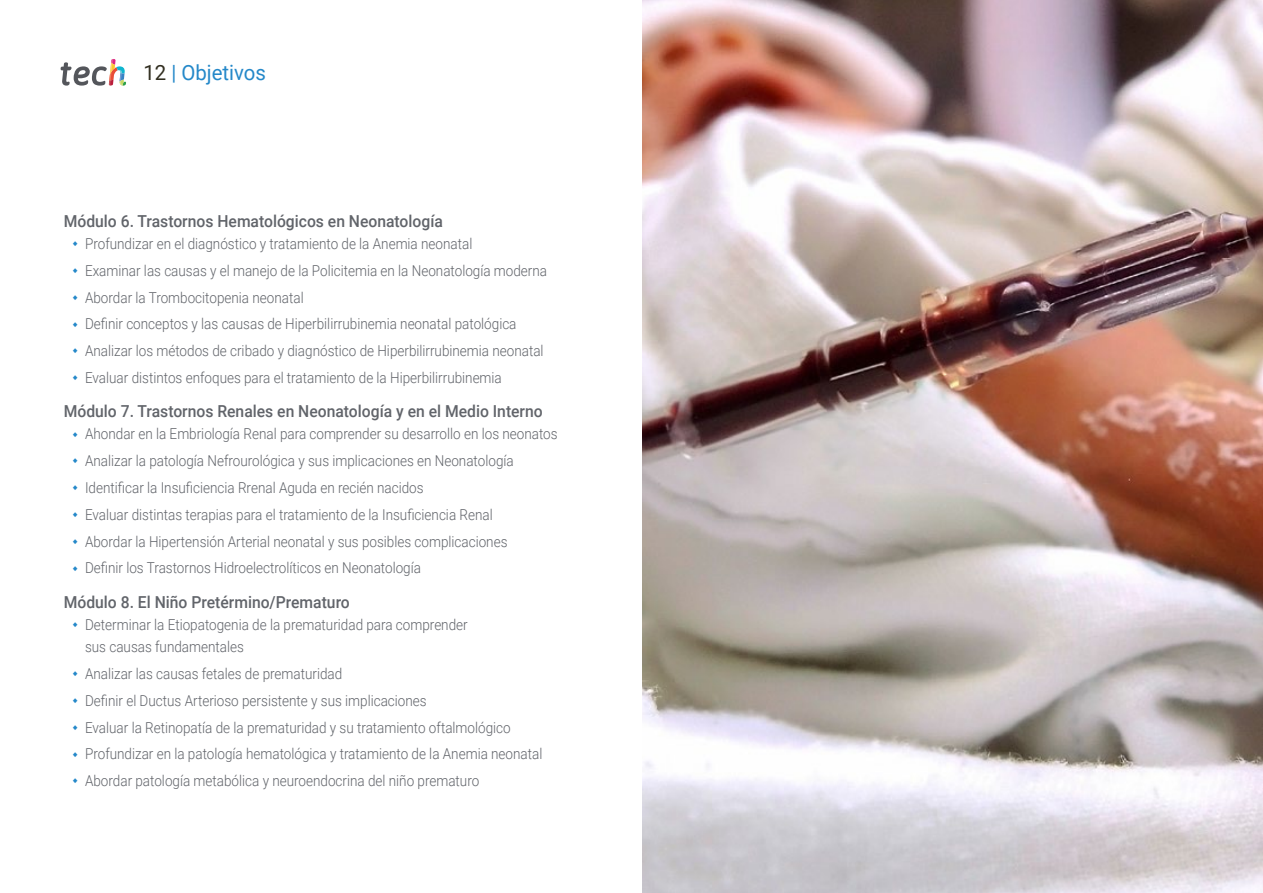
<style>
.page{position:relative;width:1263px;height:893px;background:#fff}
.page>*{position:absolute;margin:0;border:0;box-sizing:border-box;transform-origin:0 0}
.t1{font:21px "Roboto";color:#2488c9}
.t2{font:500 16.5px "Roboto";color:#61646a;scale:.95 1}
.t3{font:300 15px/26.7px "Roboto";color:#61646a;scale:.9 1}
.s1{color:#312e20}
</style>
<div class="page">
<img style="left:642px;top:0;width:621px;height:893px">
<svg style="left:61px;top:59px;width:65px;height:27px"></svg>
<h1 class="t1" style="left:144px;top:57px;width:124px"><span class="s1">12</span> | Objetivos</h1>
<p class="t2" style="left:64px;top:209px;width:401px">Módulo 6. Trastornos Hematológicos en Neonatología</p>
<p class="t3" style="left:85px;top:230px;width:515px">Profundizar en el diagnóstico y tratamiento de la Anemia neonatal<br>Examinar las causas y el manejo de la Policitemia en la Neonatología moderna Abordar la Trombocitopenia neonatal<br>Definir conceptos y las causas de Hiperbilirrubinemia neonatal patológica Analizar los métodos de cribado y diagnóstico de Hiperbilirrubinemia neonatal Evaluar distintos enfoques para el tratamiento de la Hiperbilirrubinemia</p>
<p class="t2" style="left:64px;top:400px;width:506px">Módulo 7. Trastornos Renales en Neonatología y en el Medio Interno</p>
<p class="t3" style="left:85px;top:420px;width:527px">Ahondar en la Embriología Renal para comprender su desarrollo en los neonatos Analizar la patología Nefrourológica y sus implicaciones en Neonatología Identificar la Insuficiencia Rrenal Aguda en recién nacidos<br>Evaluar distintas terapias para el tratamiento de la Insuficiencia Renal<br>Abordar la Hipertensión Arterial neonatal y sus posibles complicaciones<br>Definir los Trastornos Hidroelectrolíticos en Neonatología</p>
<p class="t2" style="left:64px;top:590px;width:303px">Módulo 8. El Niño Pretérmino/Prematuro</p>
<p class="t3" style="left:85px;top:613px;width:427px;line-height:22.5px">Determinar la Etiopatogenia de la prematuridad para comprender sus causas fundamentales</p>
<p class="t3" style="left:85px;top:660px;width:510px">Analizar las causas fetales de prematuridad<br>Definir el Ductus Arterioso persistente y sus implicaciones<br>Evaluar la Retinopatía de la prematuridad y su tratamiento oftalmológico Profundizar en la patología hematológica y tratamiento de la Anemia neonatal Abordar patología metabólica y neuroendocrina del niño prematuro</p>
</div>
